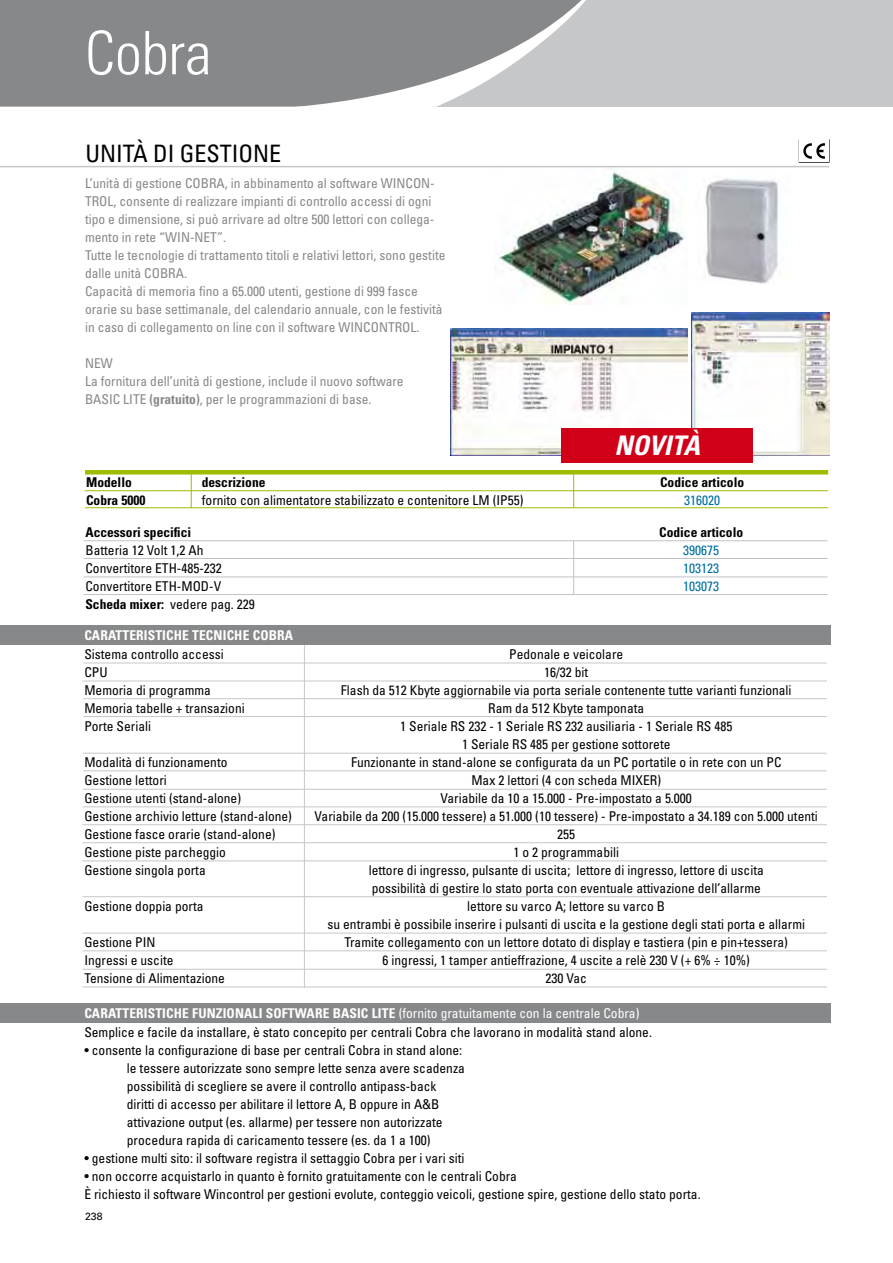
<style>
.page{position:relative;width:893px;height:1263px;background:#fff}
.page>*{position:absolute;margin:0;border:0;box-sizing:border-box;transform-origin:0 0}
.t1{font:300 condensed 60px "Univers LT Std";color:#fff}
.t2{font:italic 700 condensed 27px "Univers LT Std";color:#fff}
.t3{font:condensed 24px "Univers LT Std";color:#000}
.t4{font:condensed 13.5px/18px "Univers LT Std";color:#000}
.t5{font:condensed 13.5px/18px "Univers LT Std";color:#87888a}
.t6{font:700 condensed 13.5px/18px "Univers LT Std";color:#000}
.t7{font:700 condensed 13.5px "Univers LT Std";letter-spacing:.01em;color:#fff}
.t8{font:condensed 13.5px/18px "Univers LT Std";color:#006f9f;text-align:justify}
.t9{font:10.5px "Univers LT Std";color:#000}
.s1{font-weight:700}
.s2{font-weight:700;color:#fff}
.s3{color:#fff}
</style>
<div class="page">
<div style="left:0;top:0;width:893px;height:106px;background:#c6c7c8"></div>
<div style="left:0;top:0;width:293px;height:106px;background:#87888a"></div>
<svg style="left:293px;top:0;width:310px;height:107px"></svg>
<img style="left:495px;top:168px;width:191px;height:136px">
<hr style="left:0;top:166px;width:829px;height:1px;background:#c6c7c8">
<hr style="left:304px;top:642px;width:1px;height:346px;background:#c6c7c8">
<div style="left:0;top:626px;width:830px;height:19px;background:#87888a"></div>
<hr style="left:83px;top:698px;width:744px;height:1px;background:#c6c7c8">
<hr style="left:83px;top:753px;width:744px;height:1px;background:#c6c7c8">
<hr style="left:83px;top:663px;width:744px;height:1px;background:#c6c7c8">
<hr style="left:83px;top:716px;width:744px;height:1px;background:#c6c7c8">
<hr style="left:83px;top:770px;width:744px;height:1px;background:#c6c7c8">
<hr style="left:83px;top:789px;width:744px;height:1px;background:#c6c7c8">
<hr style="left:82px;top:681px;width:745px;height:1px;background:#c6c7c8">
<hr style="left:82px;top:969px;width:745px;height:1px;background:#c6c7c8">
<hr style="left:82px;top:860px;width:745px;height:1px;background:#c6c7c8">
<hr style="left:82px;top:896px;width:745px;height:1px;background:#c6c7c8">
<hr style="left:82px;top:986px;width:745px;height:1px;background:#c6c7c8">
<hr style="left:82px;top:933px;width:745px;height:1px;background:#c6c7c8">
<hr style="left:82px;top:950px;width:745px;height:1px;background:#c6c7c8">
<hr style="left:82px;top:806px;width:745px;height:1px;background:#c6c7c8">
<hr style="left:82px;top:824px;width:745px;height:1px;background:#c6c7c8">
<hr style="left:82px;top:842px;width:745px;height:1px;background:#c6c7c8">
<svg style="left:803px;top:143px;width:22px;height:16px"></svg>
<hr style="left:85px;top:470px;width:743px;height:4px;background:#9ebd02">
<hr style="left:85px;top:507px;width:743px;height:1px;background:#9ebd02">
<hr style="left:85px;top:490px;width:743px;height:1px;background:#9ebd02">
<hr style="left:191px;top:471px;width:1px;height:37px;background:#9ebd02">
<hr style="left:573px;top:471px;width:1px;height:36px;background:#9ebd02">
<hr style="left:84px;top:540px;width:743px;height:1px;background:#bec3c7">
<hr style="left:84px;top:558px;width:743px;height:1px;background:#bec3c7">
<hr style="left:84px;top:576px;width:743px;height:1px;background:#bec3c7">
<hr style="left:84px;top:594px;width:743px;height:1px;background:#bec3c7">
<hr style="left:573px;top:540px;width:1px;height:55px;background:#bec3c7">
<div style="left:0;top:1003px;width:830px;height:19px;background:#87888a"></div>
<img style="left:705px;top:178px;width:73px;height:106px">
<img style="left:692px;top:312px;width:137px;height:143px">
<img style="left:451px;top:329px;width:236px;height:126px">
<div style="left:561px;top:428px;width:192px;height:34px;background:#d10019"></div>
<h1 class="t1" style="left:85px;top:17px;width:128px">Cobra</h1>
<h3 class="t3" style="left:86px;top:138px;width:107px">unità di gestio</h3>
<h3 class="t3" style="left:253px;top:138px;width:27px">ne</h3>
<p class="t5" style="left:85px;top:174px;width:362px">L’unità di gestione COBRA, in abbinamento al software WIN CON-TROL, consente di realizzare impianti di controllo accessi di ogni tipo e dimensione, si può arrivare ad oltre 500 lettori con collega&shy;mento in rete “WIN -N ET”.<br>Tutte le tecnologie di trattamento titoli e relativi lettori, sono gestite dalle unità COBRA.<br>Capacità di memoria fino a 65.000 utenti, gestione di 999 fasce orarie su base settimanale, del calendario annuale, con le festività in caso di collegamento on line con il software WIN CONTROL.</p>
<p class="t5" style="left:85px;top:354px;width:320px">NEW<br>La fornitura dell’unità di gestione, include il nuovo software<br>BASIC LITE <span class="s1">(gratuito)</span>, per le programmazioni di base.</p>
<p class="t6" style="left:86px;top:473px;width:61px">Modello<br>Cobra 5000</p>
<p class="t6" style="left:202px;top:473px;width:65px">descrizione</p>
<p class="t4" style="left:202px;top:491px;width:323px">fornito con alimentatore stabilizzato e contenitore LM (IP55)</p>
<p class="t6" style="left:85px;top:523px;width:107px">Accessori specifici</p>
<p class="t4" style="left:85px;top:540px;width:171px">Batteria 12 Volt 1,2 Ah<br>Convertitore ETH-485-232<br>Convertitore ETH-MOD-V<br><span class="s1">Scheda mixer:</span> vedere pag. 229</p>
<h2 class="t2" style="left:614px;top:429px;width:87px">NOVITÀ</h2>
<p class="t6" style="left:660px;top:473px;width:86px">Codice articolo</p>
<p class="t8" style="left:684px;top:491px;width:37px">316020</p>
<p class="t6" style="left:659px;top:523px;width:86px">Codice articolo</p>
<p class="t8" style="left:683px;top:540px;width:37px">390675<br>103123<br>103073</p>
<p class="t7" style="left:84px;top:627px;width:210px">Caratteristiche tecniche COBRA</p>
<p class="t4" style="left:84px;top:645px;width:162px">Sistema controllo accessi<br>CPU<br>Memoria di programma<br>Memoria tabelle + transazioni<br>Porte Seriali</p>
<p class="t4" style="left:84px;top:753px;width:209px">Modalità di funzionamento<br>Gestione lettori<br>Gestione utenti (stand-alone)<br>Gestione archivio letture (stand-alone)<br>Gestione fasce orarie (stand-alone)<br>Gestione piste parcheggio<br>Gestione singola porta</p>
<p class="t4" style="left:84px;top:897px;width:121px">Gestione doppia porta</p>
<p class="t4" style="left:84px;top:933px;width:142px">Gestione PIN<br>Ingressi e uscite<br>Tensione di Alimentazione</p>
<p class="t4" style="left:315px;top:645px;width:505px;text-align:center">Pedonale e veicolare<br>16/32 bit<br>Flash da 512 Kbyte aggiornabile via porta seriale contenente tutte varianti funzionali<br>Ram da 512 Kbyte tamponata<br>1 Seriale RS 232 - 1 Seriale RS 232 ausiliaria - 1 Seriale RS 485<br>1 Seriale RS 485 per gestione sottorete<br>Funzionante in stand-alone se configurata da un PC portatile o in rete con un PC<br>Max 2 lettori (4 con scheda MIXER)<br>Variabile da 10 a 15.000 - Pre-impostato a 5.000<br>Variabile da 200 (15.000 tessere) a 51.000 (10 tessere) - Pre-impostato a 34.189 con 5.000 utenti 255<br>1 o 2 programmabili<br>lettore di ingresso, pulsante di uscita; lettore di ingresso, lettore di uscita<br>possibilità di gestire lo stato porta con eventuale attivazione dell’allarme<br>lettore su varco A; lettore su varco B<br>su entrambi è possibile inserire i pulsanti di uscita e la gestione degli stati porta e allarmi Tramite collegamento con un lettore dotato di display e tastiera (pin e pin+tessera)<br>6 ingressi, 1 tamper antieffrazione, 4 uscite a relè 230 V (+ 6% ÷ 10%)<br>230 Vac</p>
<p class="t4" style="left:84px;top:1003px;width:569px;line-height:18.8px"><span class="s2">Caratteristiche FUNZIONALI SOFTWARE Basic Lite</span> <span class="s3">(fornito gratuitamente con la centrale Cobra)<br></span>Semplice e facile da installare, è stato concepito per centrali Cobra che lavorano in modalità stand alone.</p>
<p class="t4" style="left:127px;top:1041px;width:340px;text-indent:-43px">• consente la configurazione di base per centrali Cobra in stand alone: le tessere autorizzate sono sempre lette senza avere scadenza possibilità di scegliere se avere il controllo antipass-back diritti di accesso per abilitare il lettore A, B oppure in A&amp;B attivazione output (es. allarme) per tessere non autorizzate procedura rapida di caricamento tessere (es. da 1 a 100)</p>
<p class="t4" style="left:84px;top:1149px;width:382px">• gestione multi sito: il software registra il settaggio Cobra per i vari siti</p>
<p class="t4" style="left:84px;top:1167px;width:618px">• non occorre acquistarlo in quanto è fornito gratuitamente con le centrali Cobra<br>È richiesto il software Wincontrol per gestioni evolute, conteggio veicoli, gestione spire, gestione dello stato porta.</p>
<p class="t9" style="left:85px;top:1209px;width:19px">238</p>
</div>
